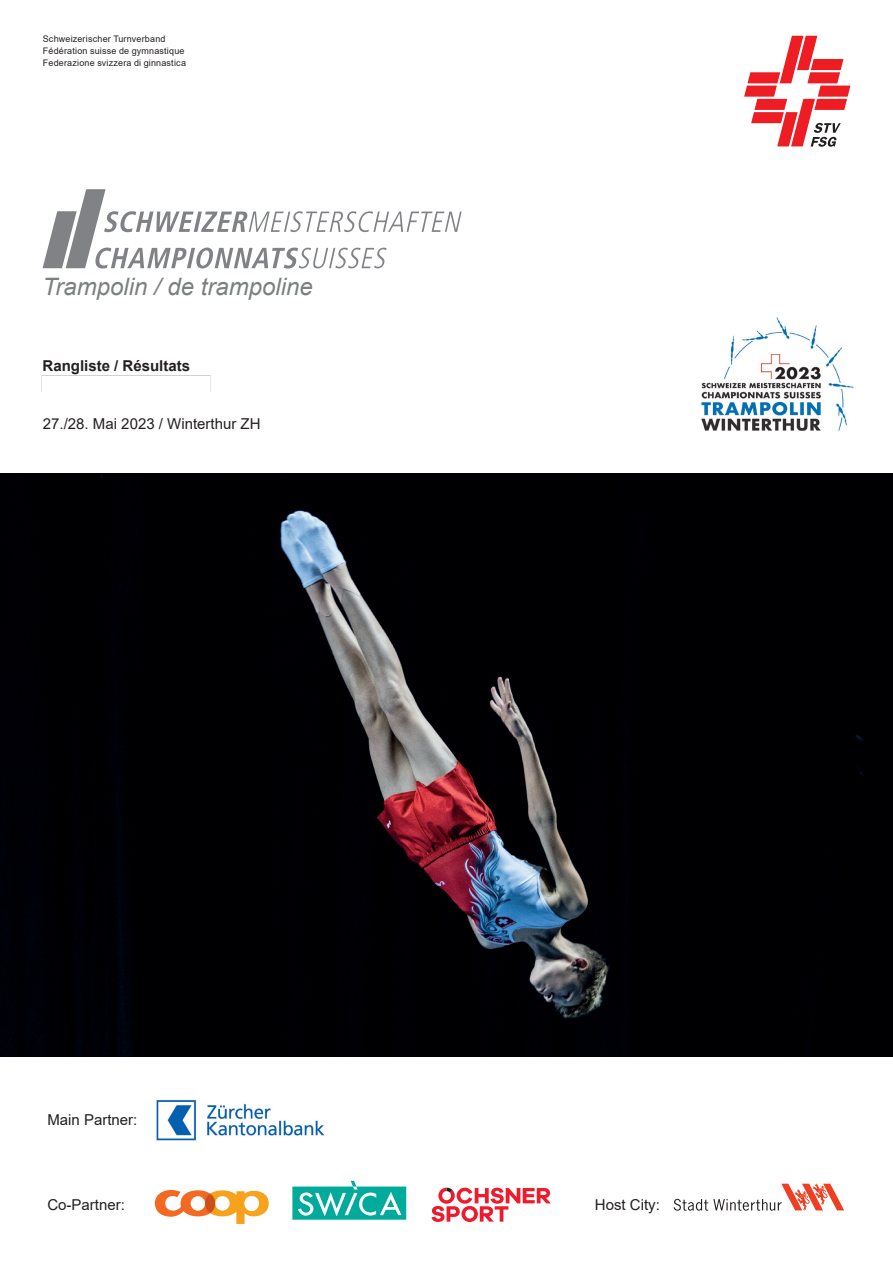
<style>
.page{position:relative;width:893px;height:1263px;background:#fff}
.page>*{position:absolute;margin:0;border:0;box-sizing:border-box;transform-origin:0 0}
.t1{font:italic 24px "Arial";color:#7c7f7f}
.t2{font:15px "Arial";color:#231f20}
.t3{font:700 15px "Arial";color:#231f20}
.t4{font:9px/12px "Arial";letter-spacing:.02em;color:#231f20}
</style>
<div class="page">
<img style="left:0;top:473px;width:893px;height:584px">
<svg style="left:744px;top:36px;width:106px;height:111px"></svg>
<img style="left:701px;top:317px;width:153px;height:114px">
<svg style="left:43px;top:189px;width:419px;height:79px"></svg>
<svg style="left:292px;top:1181px;width:114px;height:39px"></svg>
<svg style="left:431px;top:1188px;width:120px;height:34px"></svg>
<svg style="left:155px;top:1190px;width:114px;height:34px"></svg>
<div style="left:205px;top:1193px;width:10px;height:20px;background:#cb5019;border-radius:50%"></div>
<svg style="left:673px;top:1184px;width:171px;height:27px"></svg>
<img style="left:156px;top:1099px;width:169px;height:42px">
<img style="left:41px;top:376px;width:170px;height:15px">
<p class="t4" style="left:43px;top:33px;width:145px">Schweizerischer Turnverband<br>Fédération suisse de gymnastique<br>Federazione svizzera di ginnastica</p>
<h1 class="t1" style="left:43px;top:271px;width:272px">Trampolin / de trampoline</h1>
<h2 class="t3" style="left:43px;top:355px;width:149px">Rangliste / Résultats</h2>
<h2 class="t2" style="left:43px;top:414px;width:219px">27./28. Mai 2023 / Winterthur ZH</h2>
<h2 class="t2" style="left:47px;top:1109px;width:92px">Main Partner:</h2>
<h2 class="t2" style="left:47px;top:1194px;width:79px">Co-Partner:</h2>
<h2 class="t2" style="left:595px;top:1194px;width:67px">Host City:</h2>
</div>
